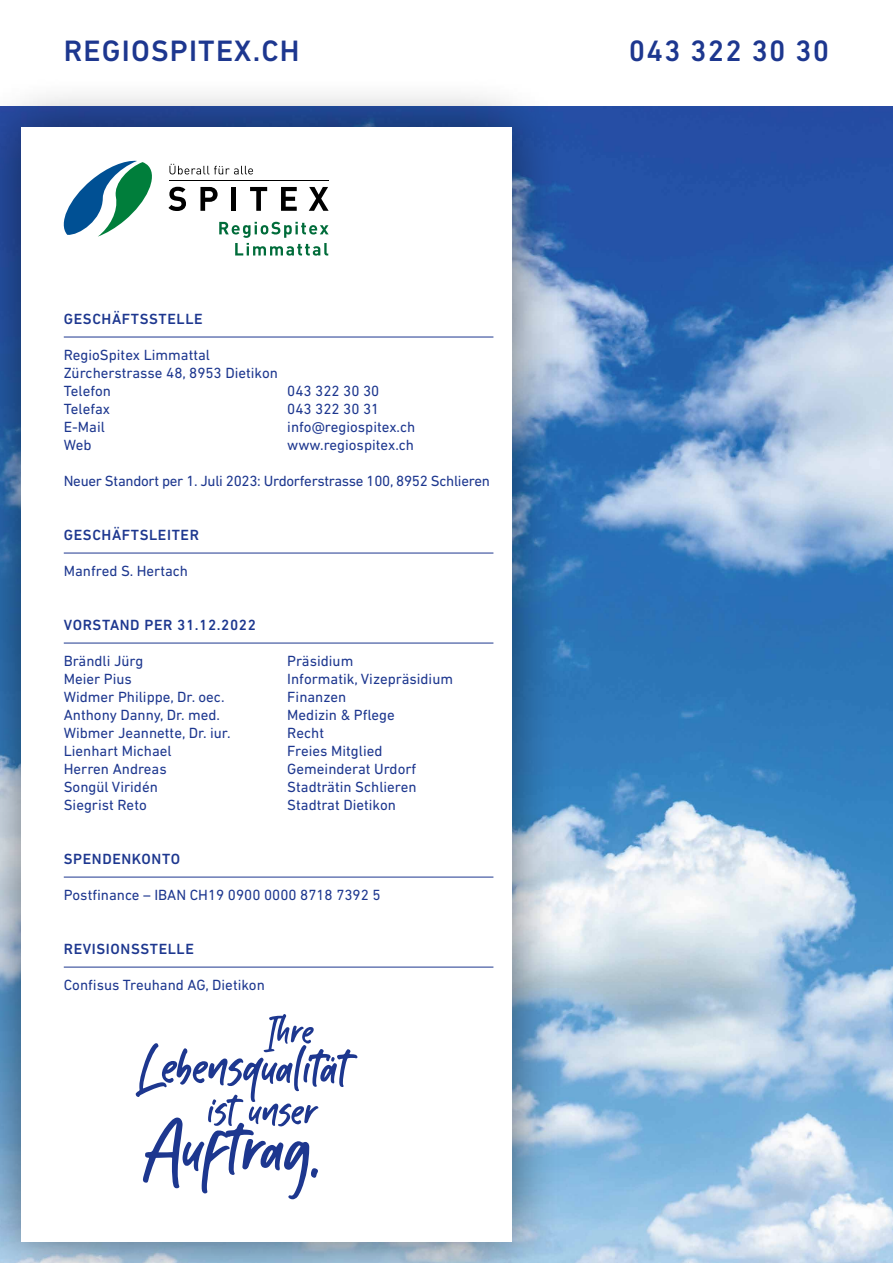
<style>
.page{position:relative;width:893px;height:1263px;background:#fff}
.page>*{position:absolute;margin:0;border:0;box-sizing:border-box;transform-origin:0 0}
.t1{font:500 30px "DIN Next LT Pro";letter-spacing:.04em;color:#1d378f}
.t2{font:15px/18px "DIN Next LT Pro";color:#1d378f}
.t3{font:500 15px "DIN Next LT Pro";letter-spacing:.04em;color:#1d378f}
.t4{font:15px "DIN Next LT Pro";letter-spacing:-.02em;color:#1d378f}
</style>
<div class="page">
<img style="left:564px;top:106px;width:329px;height:1157px">
<div style="left:0;top:75px;width:564px;height:1188px;background:#000;opacity:.5"></div>
<div style="left:21px;top:128px;width:490px;height:1114px;background:#fff"></div>
<svg style="left:64px;top:161px;width:88px;height:76px"></svg>
<svg style="left:168px;top:187px;width:18px;height:24px"></svg>
<svg style="left:200px;top:187px;width:18px;height:24px"></svg>
<hr style="left:232px;top:187px;width:4px;height:24px;background:#000">
<svg style="left:250px;top:187px;width:17px;height:24px"></svg>
<svg style="left:281px;top:187px;width:16px;height:24px"></svg>
<svg style="left:309px;top:187px;width:20px;height:24px"></svg>
<hr style="left:169px;top:180px;width:160px;height:1px;background:#000">
<svg style="left:169px;top:164px;width:84px;height:10px"></svg>
<svg style="left:219px;top:222px;width:110px;height:34px"></svg>
<hr style="left:64px;top:337px;width:429px;height:1px;background:#1d378f">
<hr style="left:64px;top:553px;width:429px;height:1px;background:#1d378f">
<hr style="left:64px;top:643px;width:429px;height:1px;background:#1d378f">
<hr style="left:64px;top:877px;width:429px;height:1px;background:#1d378f">
<hr style="left:64px;top:967px;width:429px;height:1px;background:#1d378f">
<svg style="left:136px;top:1014px;width:221px;height:185px"></svg>
<h1 class="t1" style="left:64px;top:34px;width:237px">REGIOSPITEX.CH</h1>
<h1 class="t1" style="left:629px;top:34px;width:202px">043 322 30 30</h1>
<p class="t3" style="left:64px;top:310px;width:140px">GESCHÄFTSSTELLE</p>
<p class="t2" style="left:64px;top:346px;width:216px">RegioSpitex Limmattal<br>Zürcherstrasse 48, 8953 Dietikon<br>Telefon</p>
<p class="t2" style="left:287px;top:382px;width:94px">043 322 30 30</p>
<p class="t2" style="left:64px;top:400px;width:48px">Telefax</p>
<p class="t2" style="left:287px;top:400px;width:94px">043 322 30 31</p>
<p class="t2" style="left:64px;top:418px;width:43px">E-Mail</p>
<p class="t2" style="left:287px;top:418px;width:130px">info@regiospitex.ch</p>
<p class="t2" style="left:64px;top:436px;width:29px">Web</p>
<p class="t2" style="left:287px;top:436px;width:128px">www.regiospitex.ch</p>
<p class="t4" style="left:64px;top:472px;width:428px">Neuer Standort per 1. Juli 2023: Urdorferstrasse 100, 8952 Schlieren</p>
<p class="t3" style="left:64px;top:526px;width:137px">GESCHÄFTSLEITER</p>
<p class="t2" style="left:64px;top:562px;width:126px">Manfred S. Hertach</p>
<p class="t3" style="left:64px;top:616px;width:194px">VORSTAND PER 31.12.2022</p>
<p class="t2" style="left:64px;top:652px;width:81px">Brändli Jürg</p>
<p class="t2" style="left:287px;top:652px;width:68px">Präsidium</p>
<p class="t2" style="left:64px;top:670px;width:70px">Meier Pius</p>
<p class="t2" style="left:287px;top:670px;width:167px">Informatik, Vizepräsidium</p>
<p class="t2" style="left:64px;top:688px;width:162px">Widmer Philippe, Dr. oec.</p>
<p class="t2" style="left:287px;top:688px;width:61px">Finanzen</p>
<p class="t2" style="left:64px;top:706px;width:158px">Anthony Danny, Dr. med.</p>
<p class="t2" style="left:287px;top:706px;width:109px">Medizin &amp; Pflege</p>
<p class="t2" style="left:64px;top:724px;width:168px">Wibmer Jeannette, Dr. iur.</p>
<p class="t2" style="left:287px;top:724px;width:38px">Recht</p>
<p class="t2" style="left:64px;top:742px;width:109px">Lienhart Michael</p>
<p class="t2" style="left:287px;top:742px;width:97px">Freies Mitglied</p>
<p class="t2" style="left:64px;top:760px;width:104px">Herren Andreas</p>
<p class="t2" style="left:287px;top:760px;width:131px">Gemeinderat Urdorf</p>
<p class="t2" style="left:64px;top:778px;width:96px">Songül Viridén</p>
<p class="t2" style="left:287px;top:778px;width:131px">Stadträtin Schlieren</p>
<p class="t2" style="left:64px;top:796px;width:85px">Siegrist Reto</p>
<p class="t2" style="left:287px;top:796px;width:110px">Stadtrat Dietikon</p>
<p class="t3" style="left:64px;top:850px;width:118px">SPENDENKONTO</p>
<p class="t2" style="left:64px;top:886px;width:318px">Postfinance – IBAN CH19 0900 0000 8718 7392 5</p>
<p class="t3" style="left:64px;top:940px;width:132px">REVISIONSSTELLE</p>
<p class="t2" style="left:64px;top:976px;width:203px">Confisus Treuhand AG, Dietikon</p>
</div>
